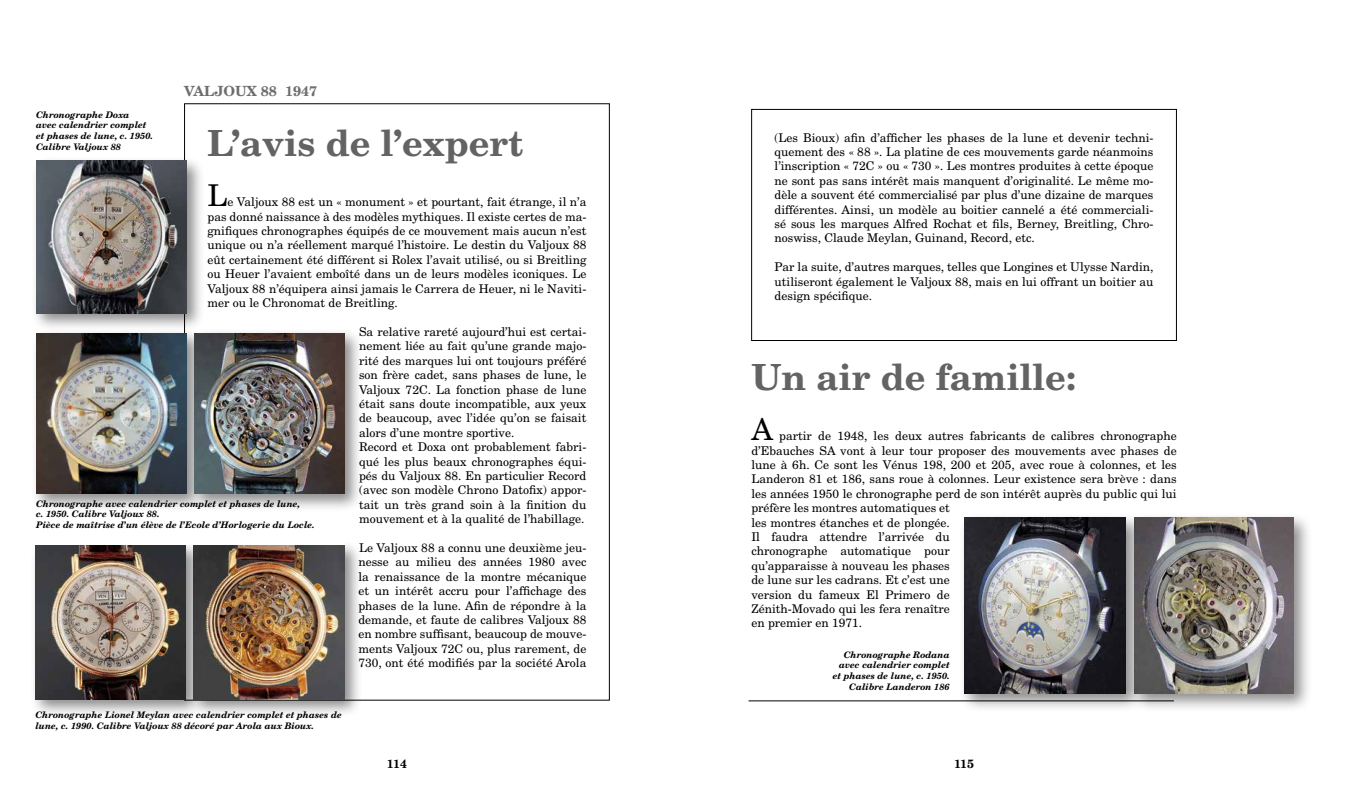
<style>
.page{position:relative;width:1361px;height:794px;background:#fff}
.page>*{position:absolute;margin:0;border:0;box-sizing:border-box;transform-origin:0 0}
.t1{font:700 36px "New Century Schlbk";color:#646363}
.t2{font:30px "New Century Schlbk";color:#000}
.t3{font:700 14px "New Century Schlbk";color:#6d6d6c}
.t4{font:12px/14.4px "New Century Schlbk";color:#000;text-align:justify}
.t5{font:700 12px "New Century Schlbk";letter-spacing:-.025em;color:#000}
.t6{font:italic 700 9px/10.8px "New Century Schlbk";color:#000}
</style>
<div class="page">
<div style="left:751px;top:109px;width:425px;height:232px;border:1px solid #000"></div>
<div style="left:31px;top:156px;width:174px;height:176px;background:#000;opacity:.46"></div>
<img style="left:36px;top:161px;width:150px;height:152px">
<div style="left:30px;top:540px;width:174px;height:177px;background:#000;opacity:.46"></div>
<img style="left:35px;top:545px;width:151px;height:154px">
<div style="left:958px;top:512px;width:187px;height:200px;background:#000;opacity:.46"></div>
<img style="left:964px;top:517px;width:161px;height:176px">
<div style="left:188px;top:540px;width:174px;height:177px;background:#000;opacity:.46"></div>
<img style="left:194px;top:545px;width:150px;height:154px">
<div style="left:1128px;top:512px;width:185px;height:200px;background:#000;opacity:.46"></div>
<img style="left:1134px;top:517px;width:159px;height:176px">
<hr style="left:748px;top:700px;width:426px;height:1px;background:#000">
<div style="left:36px;top:493px;width:309px;height:52px;background:#fff"></div>
<div style="left:31px;top:328px;width:174px;height:184px;background:#000;opacity:.46"></div>
<img style="left:36px;top:333px;width:150px;height:161px">
<div style="left:189px;top:328px;width:174px;height:184px;background:#000;opacity:.46"></div>
<img style="left:194px;top:333px;width:151px;height:161px">
<p class="t3" style="left:184px;top:83px;width:134px">VALJOUX 88 1947</p>
<p class="t6" style="left:36px;top:109px;width:118px">Chronographe Doxa<br>avec calendrier complet et phases de lune, c. 1950.<br>Calibre Valjoux 88</p>
<h1 class="t1" style="left:207px;top:121px;width:318px">L’avis de l’expert</h1>
<h2 class="t2" style="left:207px;top:177px;width:22px">L</h2>
<p class="t4" style="left:207px;top:195px;width:380px;text-indent:20px">e Valjoux 88 est un « monument » et pourtant, fait étrange, il n’a pas donné naissance à des modèles mythiques. Il existe certes de ma&shy;gnifiques chronographes équipés de ce mouvement mais aucun n’est unique ou n’a réellement marqué l’histoire. Le destin du Valjoux 88 eût certainement été différent si Rolex l’avait utilisé, ou si Breitling ou Heuer l’avaient emboîté dans un de leurs modèles iconiques. Le Valjoux 88 n’équipera ainsi jamais le Carrera de Heuer, ni le Naviti&shy;mer ou le Chronomat de Breitling.</p>
<p class="t4" style="left:359px;top:324px;width:229px;text-align:left">Sa relative rareté aujourd’hui est certai&shy;nement liée au fait qu’une grande majo&shy;rité des marques lui ont toujours préféré son frère cadet, sans phases de lune, le Valjoux 72C. La fonction phase de lune était sans doute incompatible, aux yeux de beaucoup, avec l’idée qu’on se faisait alors d’une montre sportive.<br>Record et Doxa ont probablement fabri&shy;qué les plus beaux chronographes équi&shy;pés du Valjoux 88. En particulier Record (avec son modèle Chrono Datofix) appor&shy;tait un très grand soin à la finition du mouvement et à la qualité de l’habillage.</p>
<p class="t4" style="left:358px;top:540px;width:230px">Le Valjoux 88 a connu une deuxième jeu&shy;nesse au milieu des années 1980 avec la renaissance de la montre mécanique et un intérêt accru pour l’affichage des phases de la lune. Afin de répondre à la demande, et faute de calibres Valjoux 88 en nombre suffisant, beaucoup de mouve&shy;ments Valjoux 72C ou, plus rarement, de 730, ont été modifiés par la société Arola</p>
<p class="t6" style="left:36px;top:498px;width:280px">Chronographe avec calendrier complet et phases de lune,<br>c. 1950. Calibre Valjoux 88.<br>Pièce de maîtrise d’un élève de l’Ecole d’Horlogerie du Locle.</p>
<p class="t6" style="left:35px;top:709px;width:308px">Chronographe Lionel Meylan avec calendrier complet et phases de lune, c. 1990. Calibre Valjoux 88 décoré par Arola aux Bioux.</p>
<p class="t5" style="left:387px;top:756px;width:22px">114</p>
<p class="t4" style="left:774px;top:130px;width:380px">(Les Bioux) afin d’afficher les phases de la lune et devenir techni&shy;quement des « 88 ». La platine de ces mouvements garde néanmoins l’inscription « 72C » ou « 730 ». Les montres produites à cette époque ne sont pas sans intérêt mais manquent d’originalité. Le même mo&shy;dèle a souvent été commercialisé par plus d’une dizaine de marques différentes. Ainsi, un modèle au boitier cannelé a été commerciali&shy;sé sous les marques Alfred Rochat et fils, Berney, Breitling, Chro&shy;noswiss, Claude Meylan, Guinand, Record, etc.</p>
<p class="t4" style="left:774px;top:260px;width:380px">Par la suite, d’autres marques, telles que Longines et Ulysse Nardin, utiliseront également le Valjoux 88, mais en lui offrant un boitier au design spécifique.</p>
<h1 class="t1" style="left:751px;top:355px;width:326px">Un air de famille:</h1>
<h2 class="t2" style="left:751px;top:411px;width:23px">A</h2>
<p class="t4" style="left:751px;top:428px;width:427px;text-align:left;text-indent:28px">partir de 1948, les deux autres fabricants de calibres chronographe d’Ebauches SA vont à leur tour proposer des mouvements avec phases de lune à 6h. Ce sont les Vénus 198, 200 et 205, avec roue à colonnes, et les Landeron 81 et 186, sans roue à colonnes. Leur existence sera brève : dans les années 1950 le chronographe perd de son intérêt auprès du public qui lui préfère les montres automatiques et<br>les montres étanches et de plongée.<br>Il faudra attendre l’arrivée du<br>chronographe automatique pour<br>qu’apparaisse à nouveau les phases<br>de lune sur les cadrans. Et c’est une<br>version du fameux El Primero de<br>Zénith-Movado qui les fera renaître<br>en premier en 1971.</p>
<p class="t6" style="left:833px;top:649px;width:119px;text-align:right">Chronographe Rodana avec calendrier complet et phases de lune, c. 1950.<br>Calibre Landeron 186</p>
<p class="t5" style="left:954px;top:756px;width:22px">115</p>
</div>
